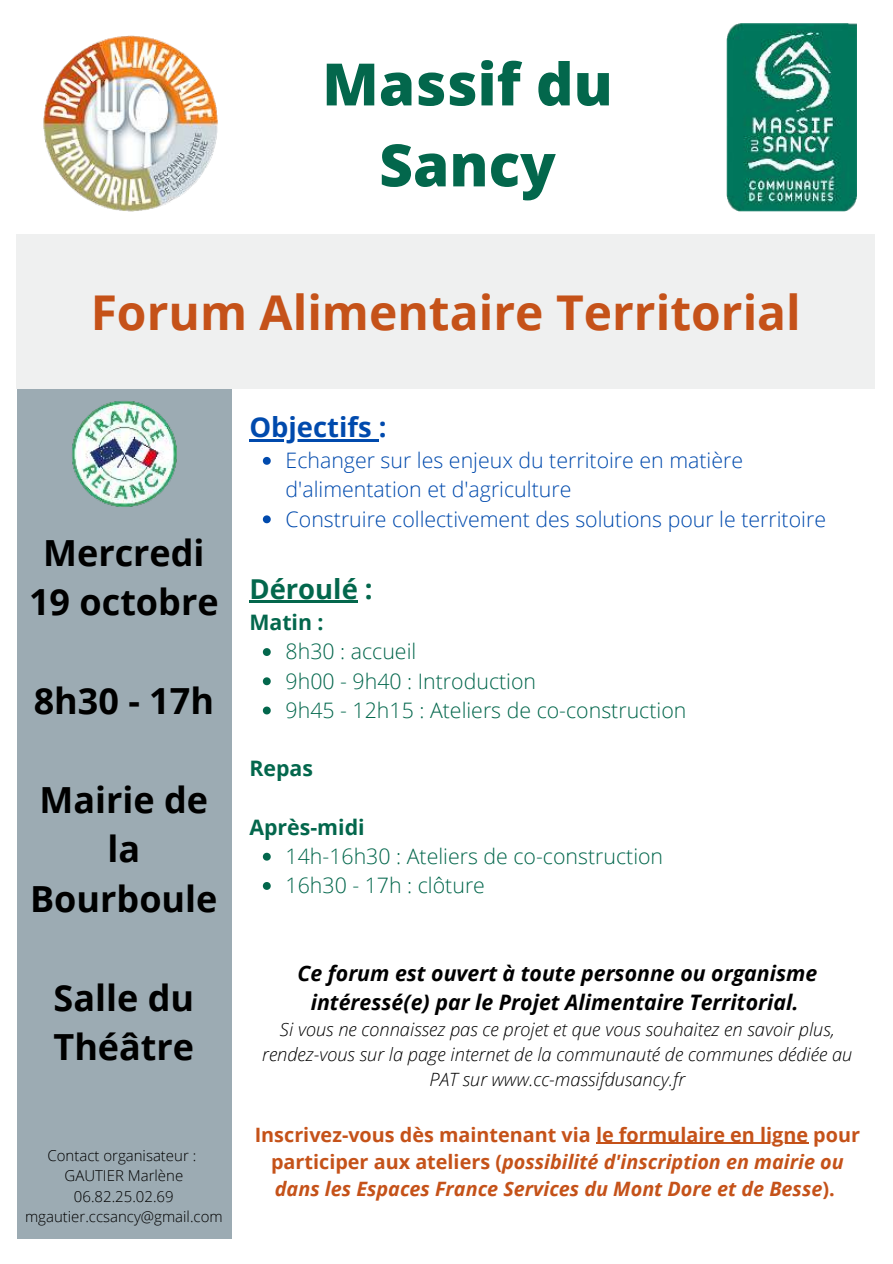
<style>
.page{position:relative;width:893px;height:1264px;background:#fff}
.page>*{position:absolute;margin:0;border:0;box-sizing:border-box;transform-origin:0 0}
.t1{font:800 58.5px/81px "Open Sans";color:#03674c;text-align:center}
.t2{font:700 48px "Open Sans";color:#c55219}
.t3{font:700 36px/49.5px "Open Sans";color:#000;text-align:center}
.t4{font:700 27.45px "Open Sans";color:#004aad}
.t5{font:700 27.45px "Open Sans";color:#03674c}
.t6{font:300 21.3px/29.2px "Open Sans";color:#004aad}
.t7{font:300 21.3px/29.2px "Open Sans";color:#03674c}
.t8{font:italic 700 21.3px/29.2px "Open Sans";color:#000;text-align:center}
.t9{font:700 21.3px "Open Sans";color:#03674c}
.t10{font:italic 700 19.8px/27px "Open Sans";color:#c55219;text-align:center}
.t11{font:italic 300 18.3px/24.8px "Open Sans";color:#000;text-align:center}
.t12{font:300 15px/20.2px "Open Sans";color:#000;text-align:center}
.s1{font-style:normal}
</style>
<div class="page">
<div style="left:17px;top:388px;width:214px;height:850px;background:#9cabb3"></div>
<div style="left:17px;top:234px;width:857px;height:154px;background:#eff0f0"></div>
<svg style="left:263px;top:457px;width:8px;height:8px"></svg>
<svg style="left:263px;top:515px;width:8px;height:8px"></svg>
<svg style="left:263px;top:648px;width:8px;height:8px"></svg>
<svg style="left:263px;top:677px;width:8px;height:8px"></svg>
<svg style="left:263px;top:706px;width:8px;height:8px"></svg>
<svg style="left:263px;top:852px;width:8px;height:8px"></svg>
<svg style="left:263px;top:882px;width:8px;height:7px"></svg>
<hr style="left:249px;top:439px;width:130px;height:2px;background:#004aad">
<hr style="left:249px;top:601px;width:109px;height:2px;background:#03674c">
<hr style="left:596px;top:1142px;width:212px;height:1px;background:#c55219">
<img style="left:43px;top:35px;width:175px;height:177px">
<img style="left:726px;top:23px;width:130px;height:189px">
<img style="left:72px;top:401px;width:105px;height:106px">
<h1 class="t1" style="left:322px;top:41px;width:292px">Massif du<br>Sancy</h1>
<h2 class="t2" style="left:91px;top:278px;width:711px">Forum Alimentaire Territorial</h2>
<h3 class="t4" style="left:249px;top:407px;width:139px">Objectifs :</h3>
<h3 class="t3" style="left:29px;top:527px;width:191px">Mercredi<br>19 octobre</h3>
<h3 class="t3" style="left:34px;top:675px;width:182px">8h30 - 17h</h3>
<h3 class="t3" style="left:30px;top:774px;width:189px">Mairie de la<br>Bourboule</h3>
<h3 class="t3" style="left:53px;top:972px;width:142px;text-align:left">Salle du<br>Théâtre</h3>
<p class="t12" style="left:25px;top:1145px;width:199px">Contact organisateur :<br>GAUTIER Marlène<br>06.82.25.02.69 mgautier.ccsancy@gmail.com</p>
<p class="t6" style="left:285px;top:445px;width:542px">Echanger sur les enjeux du territoire en matière d'alimentation et d'agriculture<br>Construire collectivement des solutions pour le territoire</p>
<h3 class="t5" style="left:249px;top:569px;width:125px">Déroulé :</h3>
<p class="t9" style="left:249px;top:607px;width:76px">Matin :</p>
<p class="t7" style="left:285px;top:636px;width:402px">8h30 : accueil<br>9h00 - 9h40 : Introduction<br>9h45 - 12h15 : Ateliers de co-construction</p>
<p class="t9" style="left:249px;top:753px;width:65px">Repas</p>
<p class="t9" style="left:249px;top:812px;width:117px">Après-midi</p>
<p class="t7" style="left:285px;top:841px;width:379px">14h-16h30 : Ateliers de co-construction<br>16h30 - 17h : clôture</p>
<p class="t8" style="left:297px;top:958px;width:521px">Ce forum est ouvert à toute personne ou organisme intéressé(e) par le Projet Alimentaire Territorial.</p>
<p class="t11" style="left:262px;top:1016px;width:591px">Si vous ne connaissez pas ce projet et que vous souhaitez en savoir plus, rendez-vous sur la page internet de la communauté de communes dédiée au<br>PAT sur www.cc-massifdusancy.fr</p>
<p class="t10" style="left:255px;top:1120px;width:606px"><span class="s1">Inscrivez-vous dès maintenant via le formulaire en ligne pour participer aux ateliers (</span>possibilité d'inscription en mairie ou dans les Espaces France Services du Mont Dore et de Besse<span class="s1">).</span></p>
</div>
